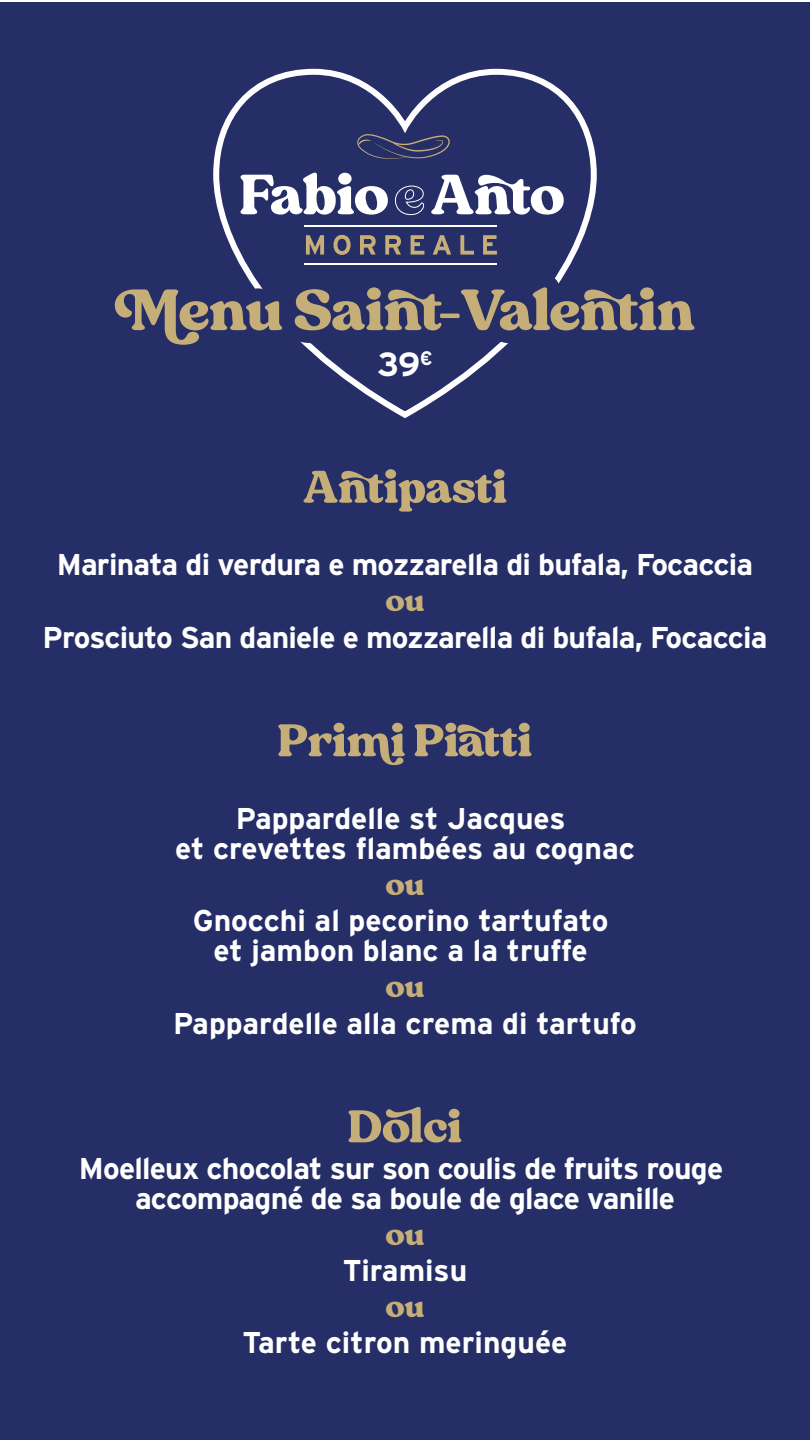
<style>
.page{position:relative;width:810px;height:1440px;background:#fff}
.page>*{position:absolute;margin:0;border:0;box-sizing:border-box;transform-origin:0 0}
.t1{font:700 69.68px "Whiskey Sour";color:#c6ae79}
.t2{font:700 54.68px "Whiskey Sour";color:#c6ae79}
.t3{font:700 36.97px "Whiskey Sour";color:#c6ae79}
.t4{font:700 33.45px "Interstate";color:#fff}
.t5{font:700 30.08px/30.1px "Interstate";letter-spacing:-.025em;color:#fff;text-align:center}
.t6{font:700 30.08px/30.1px "Interstate";color:#fff;text-align:center}
</style>
<div class="page">
<div style="left:0;top:2px;width:810px;height:1438px;background:#252e66"></div>
<svg style="left:213px;top:68px;width:384px;height:348px"></svg>
<hr style="left:304px;top:226px;width:193px;height:1px;background:#fff">
<hr style="left:304px;top:263px;width:193px;height:1px;background:#fff">
<h1 class="t1" style="left:131px;top:285px;width:566px">Menu Saint-Valentin</h1>
<p class="t4" style="left:377px;top:349px;width:57px">39<sup>€</sup></p>
<h2 class="t2" style="left:303px;top:467px;width:206px">Antipasti</h2>
<p class="t5" style="left:57px;top:551px;width:698px">Marinata di verdura e mozzarella di bufala, Focaccia</p>
<p class="t3" style="left:386px;top:587px;width:40px">ou</p>
<p class="t5" style="left:42px;top:624px;width:727px">Prosciuto San daniele e mozzarella di bufala, Focaccia</p>
<h2 class="t2" style="left:278px;top:721px;width:256px">Primi Piatti</h2>
<p class="t6" style="left:175px;top:805px;width:461px">Pappardelle st Jacques<br>et crevettes flambées au cognac</p>
<p class="t3" style="left:386px;top:871px;width:40px">ou</p>
<p class="t6" style="left:193px;top:907px;width:417px">Gnocchi al pecorino tartufato et jambon blanc a la truffe</p>
<p class="t3" style="left:386px;top:973px;width:40px">ou</p>
<p class="t6" style="left:173px;top:1010px;width:465px">Pappardelle alla crema di tartufo</p>
<h2 class="t2" style="left:348px;top:1107px;width:116px">Dolci</h2>
<p class="t5" style="left:79px;top:1155px;width:646px">Moelleux chocolat sur son coulis de fruits rouge accompagné de sa boule de glace vanille</p>
<p class="t3" style="left:386px;top:1221px;width:40px">ou</p>
<p class="t6" style="left:343px;top:1257px;width:126px">Tiramisu</p>
<p class="t3" style="left:386px;top:1293px;width:40px">ou</p>
<p class="t6" style="left:243px;top:1329px;width:326px">Tarte citron meringuée</p>
</div>
